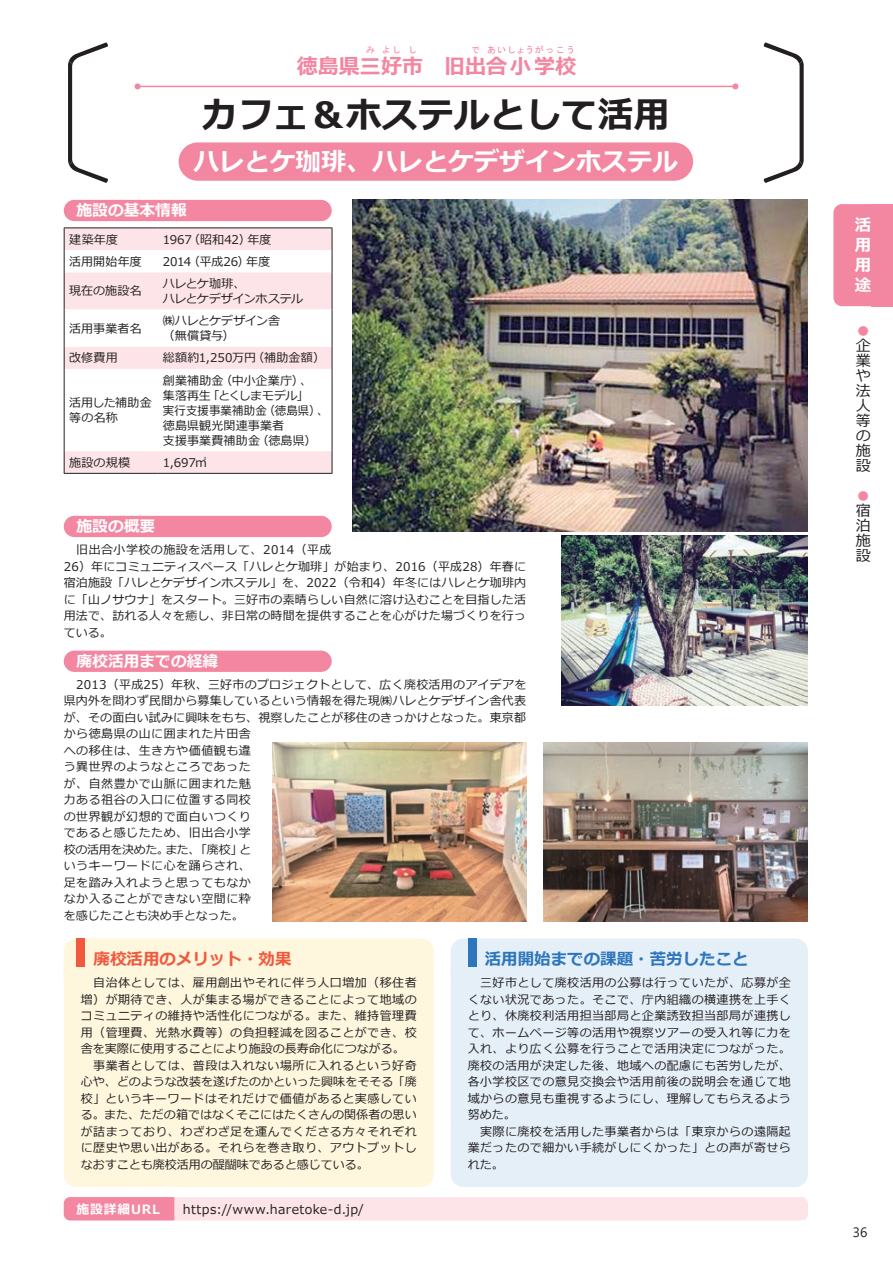
<style>
.page{position:relative;width:893px;height:1263px;background:#fff}
.page>*{position:absolute;margin:0;border:0;box-sizing:border-box;transform-origin:0 0}
.t1{font:700 36px "Meiryo";color:#231f20}
.t2{font:700 25.5px "Meiryo";color:#fff}
.t3{font:700 21px "Meiryo";color:#f386a0}
.t4{font:700 16.5px "Meiryo";color:#2e76bc}
.t5{font:700 16.5px "Meiryo";color:#f0593e}
.t6{font:700 16.5px/20px "Meiryo";color:#fff;text-align:justify}
.t7{font:700 15.75px "Meiryo";color:#fff}
.t8{font:15px/15px "Meiryo";color:#231f20;text-align:justify}
.t9{font:15px "Meiryo";color:#f386a0}
.t10{font:13.5px "Segoe UI";color:#231f20}
.t11{font:12.75px "Meiryo";letter-spacing:.035em;color:#231f20}
.t12{font:700 12.75px "Meiryo";letter-spacing:.07em;color:#fff}
.t13{font:12px/16.5px "Meiryo";letter-spacing:.035em;color:#231f20}
.t14{font:12px/16.5px "Meiryo";letter-spacing:.015em;color:#231f20}
.t15{font:12px/15px "Meiryo";letter-spacing:.01em;color:#231f20}
.t16{font:12px/15px "Meiryo";letter-spacing:-.025em;color:#231f20}
.t17{font:12px/15px "Meiryo";letter-spacing:-.02em;color:#231f20}
.t18{font:12px "Meiryo";letter-spacing:.005em;color:#231f20}
.t19{font:12px "Meiryo";letter-spacing:-.015em;color:#231f20}
.t20{font:9px "MS Gothic";letter-spacing:.125em;color:#f386a0}
.t21{font:9px "MS Gothic";letter-spacing:.165em;color:#f386a0}
</style>
<div class="page">
<img style="left:353px;top:200px;width:455px;height:331px">
<img style="left:543px;top:743px;width:265px;height:178px">
<img style="left:272px;top:743px;width:254px;height:178px">
<img style="left:561px;top:536px;width:247px;height:170px">
<svg style="left:68px;top:43px;width:40px;height:140px"></svg>
<svg style="left:764px;top:43px;width:40px;height:140px"></svg>
<div style="left:833px;top:204px;width:60px;height:102px;background:#f386a0;border-radius:9px"></div>
<div style="left:872px;top:204px;width:21px;height:102px;background:#f386a0"></div>
<hr style="left:138px;top:86px;width:597px;height:1px;background:#f386a0">
<svg style="left:135px;top:83px;width:6px;height:6px"></svg>
<svg style="left:732px;top:83px;width:6px;height:6px"></svg>
<div style="left:64px;top:516px;width:268px;height:21px;background:#f386a0;border-radius:11px"></div>
<div style="left:64px;top:200px;width:268px;height:21px;background:#f386a0;border-radius:11px"></div>
<div style="left:451px;top:938px;width:357px;height:46px;background:#e4eff8;border-radius:13px"></div>
<div style="left:451px;top:959px;width:357px;height:178px;background:#e4eff8;border-radius:13px"></div>
<div style="left:451px;top:1108px;width:357px;height:79px;background:#e4eff8;border-radius:13px"></div>
<div style="left:468px;top:938px;width:8px;height:29px;background:#2e76bc"></div>
<div style="left:65px;top:228px;width:267px;height:245px;background:#fce4e8"></div>
<svg style="left:65px;top:250px;width:267px;height:201px"></svg>
<hr style="left:64px;top:227px;width:94px;height:1px;background:#231f20">
<hr style="left:158px;top:227px;width:174px;height:1px;background:#231f20">
<svg style="left:64px;top:228px;width:1px;height:44px"></svg>
<svg style="left:332px;top:228px;width:1px;height:44px"></svg>
<hr style="left:64px;top:272px;width:1px;height:37px;background:#231f20">
<hr style="left:332px;top:272px;width:1px;height:37px;background:#231f20">
<hr style="left:64px;top:309px;width:1px;height:38px;background:#231f20">
<hr style="left:332px;top:309px;width:1px;height:38px;background:#231f20">
<svg style="left:64px;top:347px;width:1px;height:22px"></svg>
<svg style="left:332px;top:347px;width:1px;height:22px"></svg>
<hr style="left:64px;top:369px;width:1px;height:82px;background:#231f20">
<hr style="left:332px;top:369px;width:1px;height:82px;background:#231f20">
<svg style="left:64px;top:451px;width:1px;height:22px"></svg>
<svg style="left:332px;top:451px;width:1px;height:22px"></svg>
<hr style="left:64px;top:473px;width:94px;height:1px;background:#231f20">
<hr style="left:158px;top:473px;width:174px;height:1px;background:#231f20">
<div style="left:64px;top:651px;width:268px;height:21px;background:#f386a0;border-radius:11px"></div>
<div style="left:64px;top:938px;width:370px;height:46px;background:#fef6dd;border-radius:13px"></div>
<div style="left:64px;top:959px;width:370px;height:112px;background:#fef6dd;border-radius:13px"></div>
<div style="left:64px;top:1042px;width:370px;height:145px;background:#fef6dd;border-radius:13px"></div>
<div style="left:77px;top:938px;width:8px;height:29px;background:#f0593e"></div>
<div style="left:64px;top:1197px;width:744px;height:23px;background:#fce4e8;border-radius:6px"></div>
<div style="left:64px;top:1197px;width:110px;height:23px;background:#f386a0"></div>
<div style="left:179px;top:142px;width:514px;height:39px;background:#f386a0;border-radius:19px"></div>
<p class="t21" style="left:366px;top:45px;width:10px">み</p>
<p class="t21" style="left:382px;top:45px;width:21px">よし</p>
<p class="t21" style="left:408px;top:45px;width:10px">し</p>
<h3 class="t3" style="left:297px;top:52px;width:128px">徳島県三好市</h3>
<p class="t21" style="left:471px;top:45px;width:10px">で</p>
<p class="t20" style="left:487px;top:45px;width:90px">あいしょうがっこう</p>
<h3 class="t3" style="left:444px;top:52px;width:133px">旧出合小学校</h3>
<h1 class="t1" style="left:202px;top:90px;width:469px">カフェ＆ホステルとして活用</h1>
<h2 class="t2" style="left:194px;top:144px;width:486px">ハレとケ珈琲、ハレとケデザインホステル</h2>
<h3 class="t7" style="left:77px;top:200px;width:112px">施設の基本情報</h3>
<p class="t13" style="left:69px;top:232px;width:50px">建築年度</p>
<p class="t18" style="left:163px;top:231px;width:110px">1967（昭和42）年度</p>
<p class="t13" style="left:69px;top:254px;width:74px">活用開始年度</p>
<p class="t19" style="left:163px;top:253px;width:109px">2014（平成26）年度</p>
<p class="t13" style="left:69px;top:283px;width:74px">現在の施設名</p>
<p class="t16" style="left:163px;top:277px;width:142px">ハレとケ珈琲、<br>ハレとケデザインホステル</p>
<p class="t13" style="left:69px;top:321px;width:74px">活用事業者名</p>
<p class="t17" style="left:163px;top:314px;width:119px">㈱ハレとケデザイン舎（無償貸与）</p>
<p class="t13" style="left:69px;top:350px;width:50px">改修費用</p>
<p class="t15" style="left:163px;top:351px;width:164px">総額約1,250万円（補助金額）</p>
<p class="t15" style="left:69px;top:396px;width:84px">活用した補助金等の名称</p>
<p class="t14" style="left:163px;top:373px;width:167px;line-height:15px">創業補助金（中小企業庁）、<br>集落再生「とくしまモデル」<br>実行支援事業補助金（徳島県）、徳島県観光関連事業者<br>支援事業費補助金（徳島県）</p>
<p class="t13" style="left:69px;top:455px;width:62px">施設の規模</p>
<p class="t13" style="left:163px;top:455px;width:46px">1,697㎡</p>
<h3 class="t7" style="left:77px;top:516px;width:80px">施設の概要</h3>
<p class="t14" style="left:64px;top:542px;width:464px">　旧出合小学校の施設を活用して、2014（平成<br>26）年にコミュニティスペース「ハレとケ珈琲」が始まり、2016（平成28）年春に宿泊施設「ハレとケデザインホステル」を、2022（令和4）年冬にはハレとケ珈琲内に「山ノサウナ」をスタート。三好市の素晴らしい自然に溶け込むことを目指した活用法で、訪れる人々を癒し、非日常の時間を提供することを心がけた場づくりを行っている。</p>
<h3 class="t7" style="left:77px;top:650px;width:143px">廃校活用までの経緯</h3>
<p class="t13" style="left:64px;top:677px;width:464px">　2013（平成25）年秋、三好市のプロジェクトとして、広く廃校活用のアイデアを県内外を問わず民間から募集しているという情報を得た現㈱ハレとケデザイン舎代表が、その面白い試みに興味をもち、視察したことが移住のきっかけとなった。東京都から徳島県の山に囲まれた片田舎<br>への移住は、生き方や価値観も違<br>う異世界のようなところであった<br>が、自然豊かで山脈に囲まれた魅<br>力ある祖谷の入口に位置する同校<br>の世界観が幻想的で面白いつくり<br>であると感じたため、旧出合小学<br>校の活用を決めた。また、「廃校」と<br>いうキーワードに心を踊らされ、<br>足を踏み入れようと思ってもなか<br>なか入ることができない空間に粋<br>を感じたことも決め手となった。</p>
<h3 class="t5" style="left:94px;top:947px;width:199px">廃校活用のメリット・効果</h3>
<p class="t13" style="left:81px;top:975px;width:338px">　自治体としては、雇用創出やそれに伴う人口増加（移住者増）が期待でき、人が集まる場ができることによって地域のコミュニティの維持や活性化につながる。また、維持管理費用（管理費、光熱水費等）の負担軽減を図ることができ、校舎を実際に使用することにより施設の長寿命化につながる。　事業者としては、普段は入れない場所に入れるという好奇心や、どのような改装を遂げたのかといった興味をそそる「廃校」というキーワードはそれだけで価値があると実感している。また、ただの箱ではなくそこにはたくさんの関係者の思いが詰まっており、わざわざ足を運んでくださる方々それぞれに歴史や思い出がある。それらを巻き取り、アウトプットしなおすことも廃校活用の醍醐味であると感じている。</p>
<p class="t12" style="left:77px;top:1200px;width:85px">施設詳細URL</p>
<p class="t11" style="left:183px;top:1200px;width:183px">https://www.haretoke-d.jp/</p>
<h3 class="t4" style="left:485px;top:947px;width:265px">活用開始までの課題・苦労したこと</h3>
<p class="t13" style="left:468px;top:975px;width:325px">　三好市として廃校活用の公募は行っていたが、応募が全くない状況であった。そこで、庁内組織の横連携を上手くとり、休廃校利活用担当部局と企業誘致担当部局が連携して、ホームページ等の活用や視察ツアーの受入れ等に力を入れ、より広く公募を行うことで活用決定につながった。廃校の活用が決定した後、地域への配慮にも苦労したが、各小学校区での意見交換会や活用前後の説明会を通じて地域からの意見も重視するようにし、理解してもらえるよう努めた。<br>　実際に廃校を活用した事業者からは「東京からの遠隔起業だったので細かい手続がしにくかった」との声が寄せられた。</p>
<h3 class="t6" style="left:855px;top:216px;width:18px">活用用途</h3>
<p class="t9" style="left:856px;top:320px;width:14px">●</p>
<p class="t8" style="left:856px;top:339px;width:16px">企業や法人等の施設</p>
<p class="t9" style="left:856px;top:485px;width:14px">●</p>
<p class="t8" style="left:856px;top:504px;width:16px">宿泊施設</p>
<p class="t10" style="left:853px;top:1219px;width:16px">36</p>
</div>
